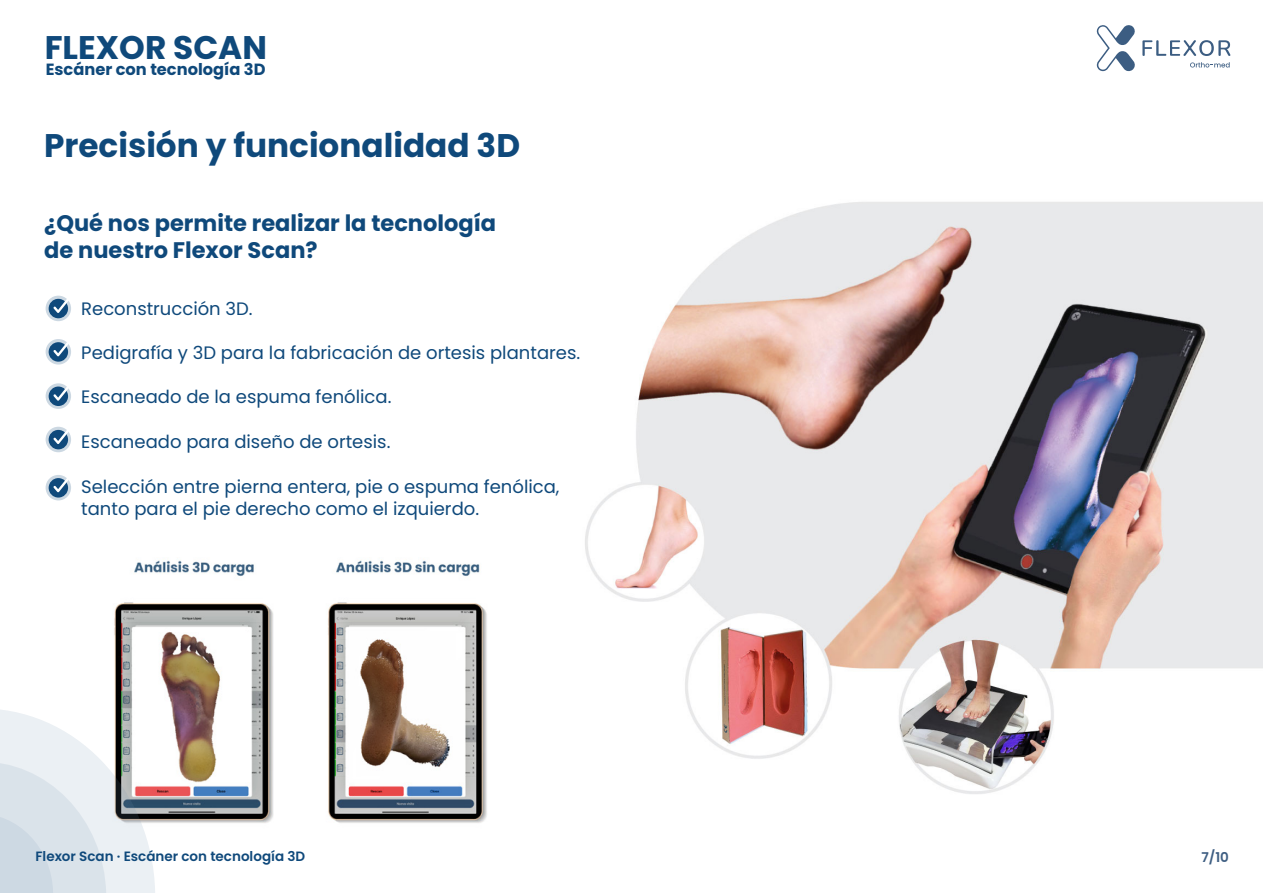
<style>
.page{position:relative;width:1263px;height:893px;background:#fff}
.page>*{position:absolute;margin:0;border:0;box-sizing:border-box;transform-origin:0 0}
.t1{font:700 32.7px "Poppins";color:#0f497b}
.t2{font:700 22.5px/27px "Poppins";color:#0f497b}
.t3{font:18px/22.5px "Poppins";color:#0f497b}
.t4{font:700 16.2px "Poppins";color:#0f497b}
.t5{font:600 13.5px "Poppins";color:#0f497b}
.t6{font:600 13.5px "Poppins";color:#3e5e82}
</style>
<div class="page">
<svg style="left:46px;top:296px;width:25px;height:25px"></svg>
<div style="left:49px;top:299px;width:19px;height:19px;background:#0f497b;border-radius:50%"></div>
<svg style="left:46px;top:339px;width:25px;height:26px"></svg>
<div style="left:49px;top:342px;width:19px;height:20px;background:#0f497b;border-radius:50%"></div>
<svg style="left:46px;top:383px;width:25px;height:26px"></svg>
<div style="left:49px;top:387px;width:19px;height:19px;background:#0f497b;border-radius:50%"></div>
<svg style="left:46px;top:427px;width:25px;height:25px"></svg>
<div style="left:49px;top:430px;width:19px;height:19px;background:#0f497b;border-radius:50%"></div>
<svg style="left:46px;top:475px;width:25px;height:25px"></svg>
<div style="left:49px;top:478px;width:19px;height:20px;background:#0f497b;border-radius:50%"></div>
<img style="left:114px;top:560px;width:373px;height:263px">
<img style="left:585px;top:202px;width:678px;height:592px">
<svg style="left:1142px;top:40px;width:88px;height:16px"></svg>
<svg style="left:1097px;top:25px;width:38px;height:46px"></svg>
<svg style="left:1190px;top:62px;width:39px;height:6px"></svg>
<svg style="left:53px;top:297px;width:18px;height:16px"></svg>
<svg style="left:53px;top:340px;width:18px;height:16px"></svg>
<svg style="left:53px;top:384px;width:18px;height:17px"></svg>
<svg style="left:53px;top:428px;width:18px;height:16px"></svg>
<svg style="left:53px;top:476px;width:18px;height:16px"></svg>
<svg style="left:0;top:708px;width:155px;height:185px"></svg>
<h1 class="t1" style="left:45px;top:29px;width:224px">FLEXOR SCAN</h1>
<p class="t4" style="left:46px;top:60px;width:221px">Escáner con tecnología 3D</p>
<h1 class="t1" style="left:44px;top:126px;width:477px">Precisión y funcionalidad 3D</h1>
<p class="t2" style="left:44px;top:210px;width:453px">¿Qué nos permite realizar la tecnología de nuestro Flexor Scan?</p>
<p class="t3" style="left:81px;top:298px;width:173px">Reconstrucción 3D.</p>
<p class="t3" style="left:81px;top:341px;width:500px">Pedigrafía y 3D para la fabricación de ortesis plantares.</p>
<p class="t3" style="left:81px;top:386px;width:312px">Escaneado de la espuma fenólica.</p>
<p class="t3" style="left:81px;top:430px;width:311px">Escaneado para diseño de ortesis.</p>
<p class="t3" style="left:81px;top:475px;width:480px">Selección entre pierna entera, pie o espuma fenólica, tanto para el pie derecho como el izquierdo.</p>
<p class="t5" style="left:35px;top:849px;width:271px">Flexor Scan · Escáner con tecnología 3D</p>
<p class="t6" style="left:1201px;top:850px;width:29px">7/10</p>
</div>
